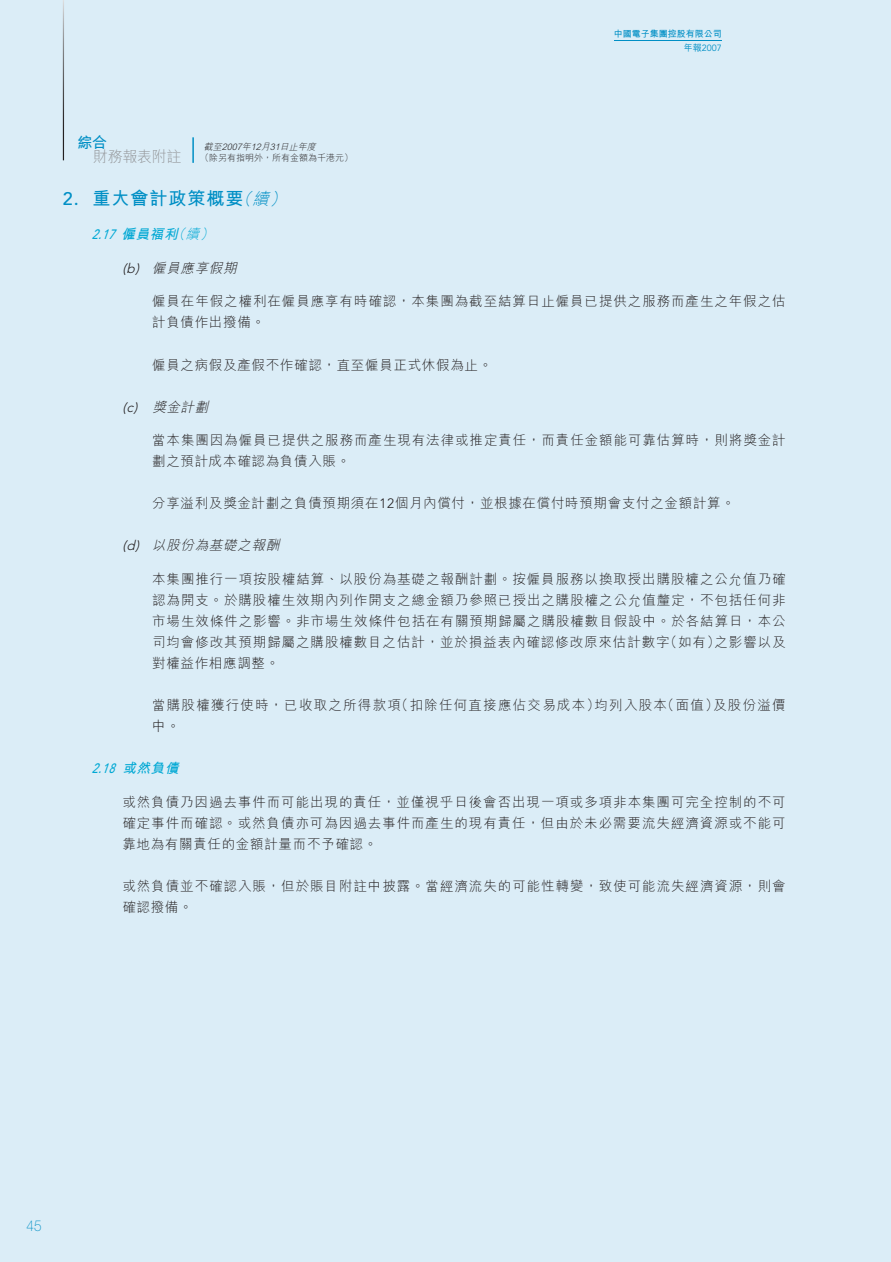
<style>
.page{position:relative;width:891px;height:1262px;background:#dbedf7}
.page>*{position:absolute;margin:0;border:0;box-sizing:border-box;transform-origin:0 0}
.t1{font:18px "M Hei HK Bold E Ten B5 H";letter-spacing:.055em;color:#008fc5}
.t2{font:15px "M Hei HK Light E Ten B5 H";letter-spacing:-.02em;color:#939598}
.t3{font:100 15px "Helvetica Neue LT Std";color:#008fc5;scale:.9 1}
.t4{font:15px "M Hei HK Bold E Ten B5 H";color:#008fc5}
.t5{font:13.5px/21px "M Hei HK Light E Ten B5 H";letter-spacing:.07em;color:#231f20}
.t6{font:13.5px "M Hei HK Light E Ten B5 H";letter-spacing:.05em;color:#231f20}
.t7{font:13.5px/21px "M Hei HK Light E Ten B5 H";letter-spacing:.09em;color:#231f20}
.t8{font:italic 13.5px "M Hei HK Light E Ten B5 H";color:#231f20}
.t9{font:italic 500 13.5px "Avenir LT Std";color:#00a8d4;scale:.8 1}
.t10{font:9px "M Hei HK Light E Ten B5 H";color:#231f20}
.t11{font:italic 9px "M Hei HK Light E Ten B5 H";color:#231f20}
.t12{font:9px "M Hei HK Bold E Ten B5 H";color:#008fc5}
.t13{font:9px "Avenir LT Std";color:#008fc5}
.s1{font-family:"M Hei HK Medium E Ten B5 H"}
.s2{font-family:"Avenir LT Std";font-weight:500}
.s3{font-family:"M Hei HK Light E Ten B5 H";font-style:italic;font-size:16.5px}
.s4{font-family:"M Hei HK Bold E Ten B5 H";font-weight:400}
.s5{font-family:"M Hei HK Light E Ten B5 H";font-weight:400}
.s6{font-family:"Avenir LT Std";font-weight:300}
</style>
<div class="page">
<hr style="left:615px;top:40px;width:107px;height:1px;background:#008fc5">
<hr style="left:192px;top:137px;width:2px;height:26px;background:#008fc5">
<hr style="left:63px;top:0;width:1px;height:160px;background:#fff">
<p class="t12" style="left:614px;top:30px;width:109px">中國電子集團控股有限公司</p>
<p class="t13" style="left:684px;top:42px;width:40px"><span class="s1">年報</span>2007</p>
<p class="t4" style="left:77px;top:136px;width:31px">綜合</p>
<p class="t2" style="left:93px;top:151px;width:90px">財務報表附註</p>
<h1 class="t1" style="left:63px;top:192px;width:229px"><span class="s2">2.</span> 重大會計政策概要<span class="s3">（續）</span></h1>
<p class="t9" style="left:92px;top:226px;width:158px">2.17 <span class="s4">僱員福利</span><span class="s5">（續）</span></p>
<p class="t8" style="left:122px;top:262px;width:119px"><span class="s6">(b)</span> 僱員應享假期</p>
<p class="t5" style="left:152px;top:293px;width:635px">僱員在年假之權利在僱員應享有時確認，本集團為截至結算日止僱員已提供之服務而產生之年假之估計負債作出撥備。</p>
<p class="t6" style="left:152px;top:359px;width:342px">僱員之病假及產假不作確認，直至僱員正式休假為止。</p>
<p class="t8" style="left:122px;top:401px;width:91px"><span class="s6">(c)</span> 獎金計劃</p>
<p class="t5" style="left:152px;top:431px;width:635px">當本集團因為僱員已提供之服務而產生現有法律或推定責任，而責任金額能可靠估算時，則將獎金計劃之預計成本確認為負債入賬。</p>
<p class="t6" style="left:152px;top:498px;width:584px">分享溢利及獎金計劃之負債預期須在<span class="s6">12</span>個月內償付，並根據在償付時預期會支付之金額計算。</p>
<p class="t8" style="left:122px;top:540px;width:162px"><span class="s6">(d)</span> 以股份為基礎之報酬</p>
<p class="t5" style="left:152px;top:570px;width:635px;text-align:justify">本集團推行一項按股權結算、以股份為基礎之報酬計劃。按僱員服務以換取授出購股權之公允值乃確認為開支。於購股權生效期內列作開支之總金額乃參照已授出之購股權之公允值釐定，不包括任何非市場生效條件之影響。非市場生效條件包括在有關預期歸屬之購股權數目假設中。於各結算日，本公司均會修改其預期歸屬之購股權數目之估計，並於損益表內確認修改原來估計數字（如有）之影響以及對權益作相應調整。</p>
<p class="t7" style="left:152px;top:696px;width:635px">當購股權獲行使時，已收取之所得款項（扣除任何直接應佔交易成本）均列入股本（面值）及股份溢價中。</p>
<p class="t9" style="left:92px;top:760px;width:114px">2.18 <span class="s4">或然負債</span></p>
<p class="t5" style="left:122px;top:793px;width:665px;text-align:justify">或然負債乃因過去事件而可能出現的責任，並僅視乎日後會否出現一項或多項非本集團可完全控制的不可確定事件而確認。或然負債亦可為因過去事件而產生的現有責任，但由於未必需要流失經濟資源或不能可靠地為有關責任的金額計量而不予確認。</p>
<p class="t5" style="left:122px;top:877px;width:665px">或然負債並不確認入賬，但於賬目附註中披露。當經濟流失的可能性轉變，致使可能流失經濟資源，則會確認撥備。</p>
<p class="t11" style="left:204px;top:143px;width:116px">截至2007年12月31日止年度</p>
<p class="t10" style="left:200px;top:154px;width:154px">（除另有指明外，所有金額為千港元）</p>
<p class="t3" style="left:27px;top:1217px;width:18px">45</p>
</div>
